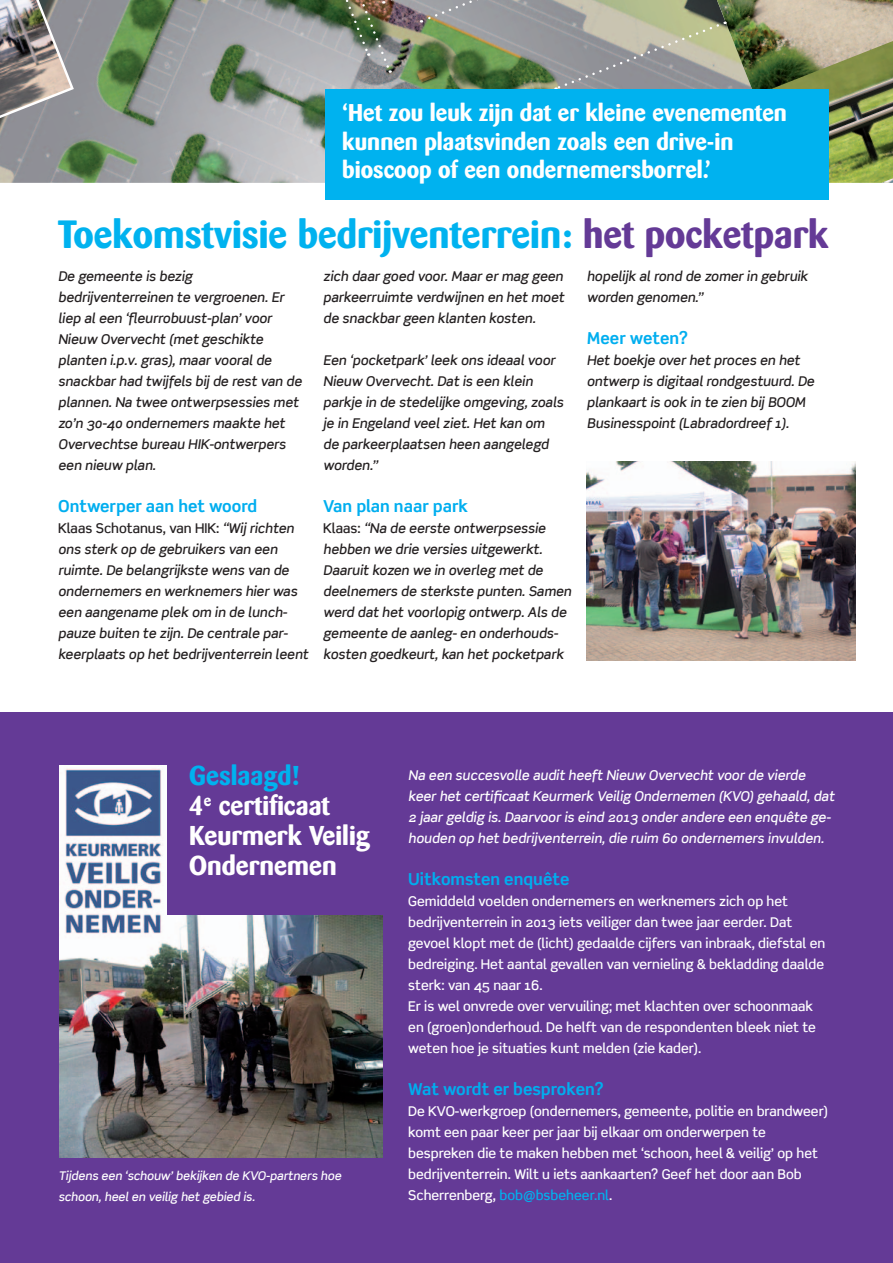
<style>
.page{position:relative;width:893px;height:1263px;background:#fff}
.page>*{position:absolute;margin:0;border:0;box-sizing:border-box;transform-origin:0 0}
.t1{font:700 39px "Barmeno";color:#00b2ef}
.t2{font:700 27px/30px "Barmeno";color:#fff}
.t3{font:700 24px/28.5px "Barmeno";color:#fff}
.t4{font:700 16.5px "Scene Tele Two";color:#00aeef}
.t5{font:italic 500 13.5px/21px "Scene";color:#231f20}
.t6{font:500 13.5px/21px "Scene";color:#fff}
.t7{font:italic 500 13.5px/21px "Scene";color:#fff}
.t8{font:italic 500 12px/21px "Scene";color:#fff}
.s1{color:#643a96}
.s2{font-style:normal}
.s3{color:#00b2ef}
</style>
<div class="page">
<div style="left:0;top:712px;width:893px;height:551px;background:#643a96"></div>
<img style="left:0;top:0;width:325px;height:183px">
<img style="left:829px;top:96px;width:64px;height:87px">
<img style="left:0;top:0;width:75px;height:137px">
<svg style="left:881px;top:178px;width:12px;height:5px"></svg>
<img style="left:726px;top:0;width:167px;height:96px">
<img style="left:322px;top:0;width:404px;height:91px">
<img style="left:60px;top:915px;width:323px;height:242px">
<div style="left:325px;top:89px;width:504px;height:111px;background:#00b2ef"></div>
<img style="left:60px;top:765px;width:107px;height:174px">
<img style="left:587px;top:461px;width:268px;height:199px">
<h3 class="t3" style="left:342px;top:98px;width:446px">‘Het zou leuk zijn dat er kleine evenementen kunnen plaatsvinden zoals een drive-in bioscoop of een ondernemersborrel.’</h3>
<h1 class="t1" style="left:58px;top:211px;width:772px">Toekomstvisie bedrijventerrein: <span class="s1">het pocketpark</span></h1>
<p class="t5" style="left:58px;top:266px;width:245px">De gemeente is bezig bedrijventerreinen te vergroenen. Er liep al een ‘fleurrobuust-plan’ voor<br>Nieuw Overvecht (met geschikte planten i.p.v. gras), maar vooral de snackbar had twijfels bij de rest van de plannen. Na twee ontwerpsessies met zo’n 30-40 ondernemers maakte het<br>Overvechtse bureau HIK-ontwerpers een nieuw plan.</p>
<p class="t4" style="left:58px;top:496px;width:201px">Ontwerper aan het woord</p>
<p class="t5" style="left:58px;top:518px;width:252px"><span class="s2">Klaas Schotanus, van HIK:</span> “Wij richten ons sterk op de gebruikers van een ruimte. De belangrijkste wens van de ondernemers en werknemers hier was een aangename plek om in de lunch&shy;pauze buiten te zijn. De centrale par&shy;keerplaats op het bedrijventerrein leent</p>
<p class="t5" style="left:323px;top:266px;width:243px;text-align:justify">zich daar goed voor. Maar er mag geen parkeerruimte verdwijnen en het moet de snackbar geen klanten kosten.</p>
<p class="t5" style="left:323px;top:350px;width:242px">Een ‘pocketpark’ leek ons ideaal voor<br>Nieuw Overvecht. Dat is een klein parkje in de stedelijke omgeving, zoals je in Engeland veel ziet. Het kan om de parkeerplaatsen heen aangelegd worden.”</p>
<p class="t4" style="left:323px;top:496px;width:147px">Van plan naar park</p>
<p class="t5" style="left:323px;top:518px;width:250px"><span class="s2">Klaas:</span> “Na de eerste ontwerpsessie hebben we drie versies uitgewerkt.<br>Daaruit kozen we in overleg met de deelnemers de sterkste punten. Samen werd dat het voorlopig ontwerp. Als de gemeente de aanleg- en onderhouds&shy;kosten goedkeurt, kan het pocketpark</p>
<p class="t5" style="left:587px;top:266px;width:223px">hopelijk al rond de zomer in gebruik worden genomen.”</p>
<p class="t4" style="left:587px;top:328px;width:103px">Meer weten?</p>
<p class="t5" style="left:587px;top:350px;width:229px">Het boekje over het proces en het ontwerp is digitaal rondgestuurd. De plankaart is ook in te zien bij BOOM Businesspoint (Labradordreef 1).</p>
<h2 class="t2" style="left:189px;top:760px;width:182px"><span class="s3">Geslaagd!<br></span>4<sup>e</sup> certificaat<br>Keurmerk Veilig<br>Ondernemen</h2>
<p class="t7" style="left:408px;top:764px;width:428px">Na een succesvolle audit heeft Nieuw Overvecht voor de vierde keer het certificaat Keurmerk Veilig Ondernemen (KVO) gehaald, dat 2 jaar geldig is. Daarvoor is eind 2013 onder andere een enquête ge&shy;houden op het bedrijventerrein, die ruim 60 ondernemers invulden.</p>
<p class="t4" style="left:408px;top:869px;width:163px">Uitkomsten enquête</p>
<p class="t6" style="left:408px;top:890px;width:419px">Gemiddeld voelden ondernemers en werknemers zich op het bedrijventerrein in 2013 iets veiliger dan twee jaar eerder. Dat gevoel klopt met de (licht) gedaalde cijfers van inbraak, diefstal en bedreiging. Het aantal gevallen van vernieling &amp; bekladding daalde sterk: van 45 naar 16.<br>Er is wel onvrede over vervuiling; met klachten over schoonmaak en (groen)onderhoud. De helft van de respondenten bleek niet te weten hoe je situaties kunt melden (zie kader).</p>
<p class="t4" style="left:408px;top:1079px;width:197px">Wat wordt er besproken?</p>
<p class="t6" style="left:408px;top:1100px;width:421px">De KVO-werkgroep (ondernemers, gemeente, politie en brandweer) komt een paar keer per jaar bij elkaar om onderwerpen te bespreken die te maken hebben met ‘schoon, heel &amp; veilig’ op het bedrijventerrein. Wilt u iets aankaarten? Geef het door aan Bob Scherrenberg, <span class="s3">bob@bsbeheer.nl</span>.</p>
<p class="t8" style="left:58px;top:1165px;width:284px">Tijdens een ‘schouw’ bekijken de KVO-partners hoe schoon, heel en veilig het gebied is.</p>
</div>
